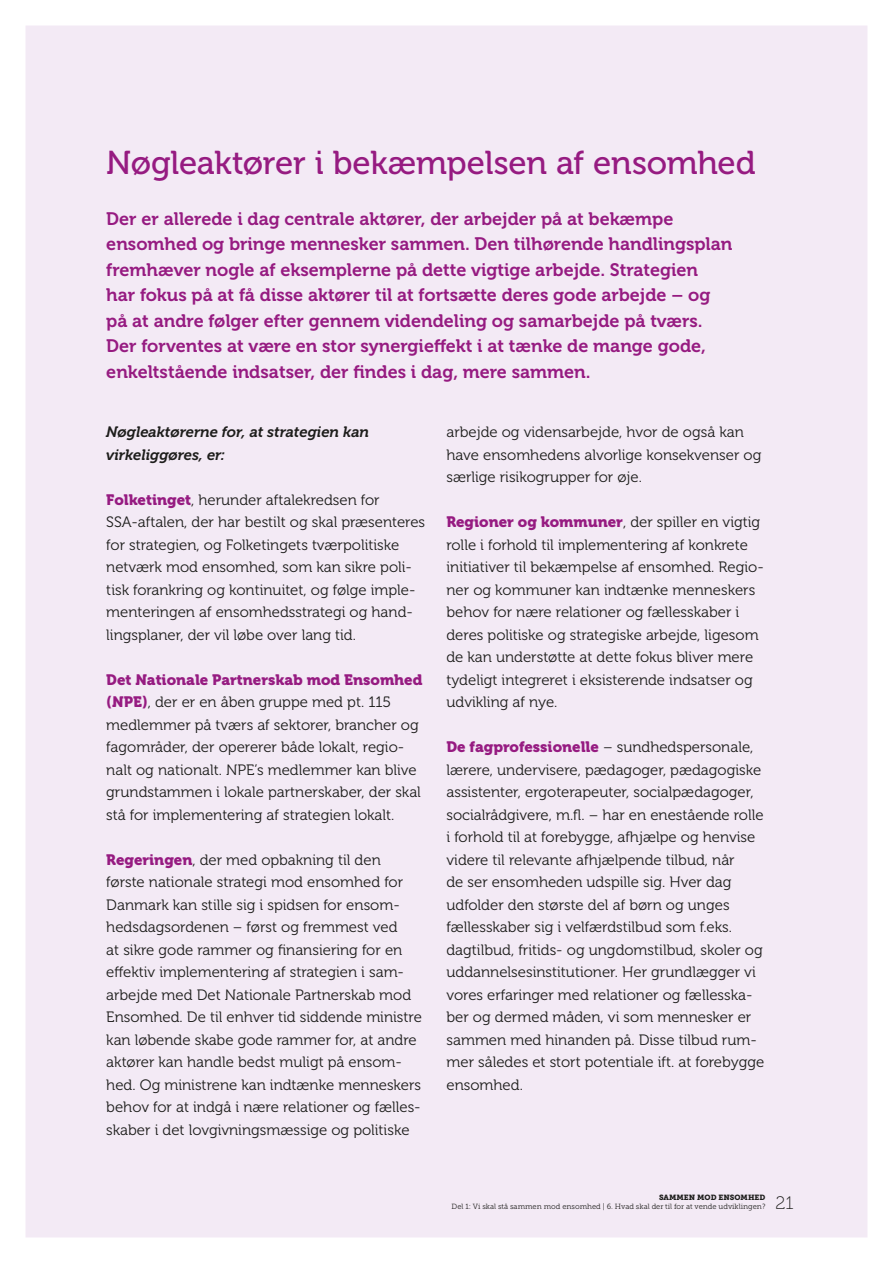
<style>
.page{position:relative;width:893px;height:1263px;background:#fff}
.page>*{position:absolute;margin:0;border:0;box-sizing:border-box;transform-origin:0 0}
.Case_rubrik{font:33px "Museo 500";letter-spacing:-.01em;color:#961b81}
.Manchet{font:18px/25.5px "Museo 700";color:#961b81}
.t1{font:18px "Museo 100";color:#1d1d1b}
.Brød{font:15px/22.5px "Museo 300";color:#1d1d1b}
.Brød-2{font:italic 15px/22.5px "Museo 700";color:#1d1d1b}
.t2{font:7.5px "Museo Slab 300";color:#1d1d1b}
.t3{font:7.5px "Museo Slab 900";color:#1d1d1b}
.s1{font-family:"Museo 900";color:#961b81}
.s2{font-family:"Museo Sans 300"}
</style>
<div class="page">
<div style="left:25px;top:25px;width:843px;height:1213px;background:#f3eaf5"></div>
<p class="Case_rubrik" style="left:106px;top:144px;width:651px">Nøgleaktører i bekæmpelsen af ensomhed</p>
<p class="Manchet" style="left:106px;top:206px;width:628px">Der er allerede i dag centrale aktører, der arbejder på at bekæmpe ensomhed og bringe mennesker sammen. Den tilhørende handlingsplan fremhæver nogle af eksemplerne på dette vigtige arbejde. Strategien<br>har fokus på at få disse aktører til at fortsætte deres gode arbejde – og på at andre følger efter gennem videndeling og samarbejde på tværs.<br>Der forventes at være en stor synergieffekt i at tænke de mange gode, enkeltstående indsatser, der findes i dag, mere sammen.</p>
<p class="Brød-2" style="left:106px;top:421px;width:264px">Nøgleaktørerne for, at strategien kan virkeliggøres, er:</p>
<p class="Brød" style="left:106px;top:488px;width:320px"><span class="s1">Folketinget</span>, herunder aftalekredsen for SSA-aftalen, der har bestilt og skal præsenteres for strategien, og Folketingets tværpolitiske netværk mod ensomhed, som kan sikre poli&shy;tisk forankring og kontinuitet, og følge imple&shy;menteringen af ensomhedsstrategi og hand&shy;lingsplaner, der vil løbe over lang tid.</p>
<p class="Brød" style="left:106px;top:668px;width:318px"><span class="s1">Det Nationale Partnerskab mod Ensomhed (NPE)</span>, der er en åben gruppe med pt. 115 medlemmer på tværs af sektorer, brancher og fagområder, der opererer både lokalt, regio&shy;nalt og nationalt. NPE’s medlemmer kan blive grundstammen i lokale partnerskaber, der skal stå for implementering af strategien lokalt.</p>
<p class="Brød" style="left:106px;top:848px;width:317px"><span class="s1">Regeringen</span>, der med opbakning til den første nationale strategi mod ensomhed for Danmark kan stille sig i spidsen for ensom&shy;hedsdagsordenen – først og fremmest ved<br>at sikre gode rammer og finansiering for en effektiv implementering af strategien i sam&shy;arbejde med Det Nationale Partnerskab mod Ensomhed. De til enhver tid siddende ministre kan løbende skabe gode rammer for, at andre aktører kan handle bedst muligt på ensom&shy;hed. Og ministrene kan indtænke menneskers behov for at indgå i nære relationer og fælles&shy;skaber i det lovgivningsmæssige og politiske</p>
<p class="Brød" style="left:446px;top:421px;width:316px">arbejde og vidensarbejde, hvor de også kan have ensomhedens alvorlige konsekvenser og særlige risikogrupper for øje.</p>
<p class="Brød" style="left:446px;top:511px;width:319px"><span class="s1">Regioner og kommuner</span>, der spiller en vigtig rolle i forhold til implementering af konkrete initiativer til bekæmpelse af ensomhed. Regio&shy;ner og kommuner kan indtænke menneskers behov for nære relationer og fællesskaber i deres politiske og strategiske arbejde, ligesom de kan understøtte at dette fokus bliver mere tydeligt integreret i eksisterende indsatser og udvikling af nye.</p>
<p class="Brød" style="left:446px;top:736px;width:319px"><span class="s1">De fagprofessionelle</span> – sundhedspersonale, lærere, undervisere, pædagoger, pædagogiske assistenter, ergoterapeuter, socialpædagoger, socialrådgivere, m.fl. – har en enestående rolle i forhold til at forebygge, afhjælpe og henvise videre til relevante afhjælpende tilbud, når<br>de ser ensomheden udspille sig. Hver dag udfolder den største del af børn og unges fællesskaber sig i velfærdstilbud som f.eks. dagtilbud, fritids- og ungdomstilbud, skoler og uddannelsesinstitutioner. Her grundlægger vi vores erfaringer med relationer og fællesska&shy;ber og dermed måden, vi som mennesker er sammen med hinanden på. Disse tilbud rum&shy;mer således et stort potentiale ift. at forebygge ensomhed.</p>
<p class="t3" style="left:659px;top:1193px;width:108px">SAMMEN MOD ENSOMHED</p>
<p class="t2" style="left:452px;top:1202px;width:315px">Del 1: Vi skal stå sammen mod ensomhed <span class="s2">|</span> 6. Hvad skal der til for at vende udviklingen?</p>
<p class="t1" style="left:775px;top:1193px;width:20px">21</p>
</div>
